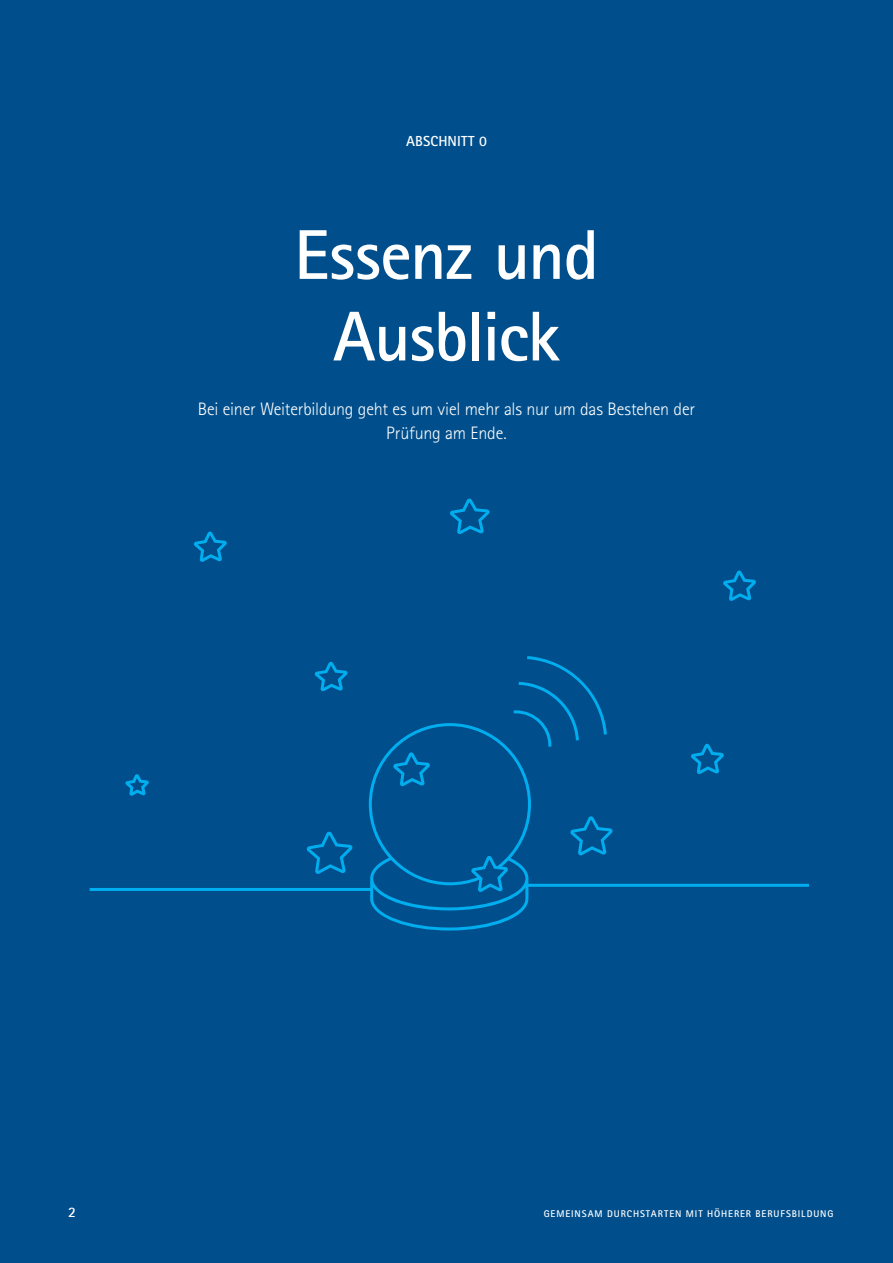
<style>
.page{position:relative;width:893px;height:1263px;background:#004f8c}
.page>*{position:absolute;margin:0;border:0;box-sizing:border-box;transform-origin:0 0}
.t1{font:700 70.5px/81.6px "Rotis Sans Serif Pro";letter-spacing:-.02em;color:#fff;text-align:center}
.t2{font:300 18px/24px "Rotis Sans Serif Pro";letter-spacing:-.015em;color:#fff;text-align:center}
.t3{font:700 14.55px "Rotis Sans Serif Pro";letter-spacing:.01em;color:#fff}
.t4{font:700 9.75px "Rotis Sans Serif Pro";letter-spacing:.095em;color:#fff}
</style>
<div class="page">
<svg style="left:90px;top:498px;width:719px;height:432px"></svg>
<p class="t3" style="left:406px;top:132px;width:82px">ABSCHNITT 0</p>
<h1 class="t1" style="left:294px;top:213px;width:306px">Essenz und<br>Ausblick</h1>
<p class="t2" style="left:198px;top:398px;width:499px">Bei einer Weiterbildung geht es um viel mehr als nur um das Bestehen der<br>Prüfung am Ende.</p>
<p class="t3" style="left:68px;top:1203px;width:9px">2</p>
<p class="t4" style="left:544px;top:1208px;width:291px">GEMEINSAM DURCHSTARTEN MIT HÖHERER BERUFSBILDUNG</p>
</div>
